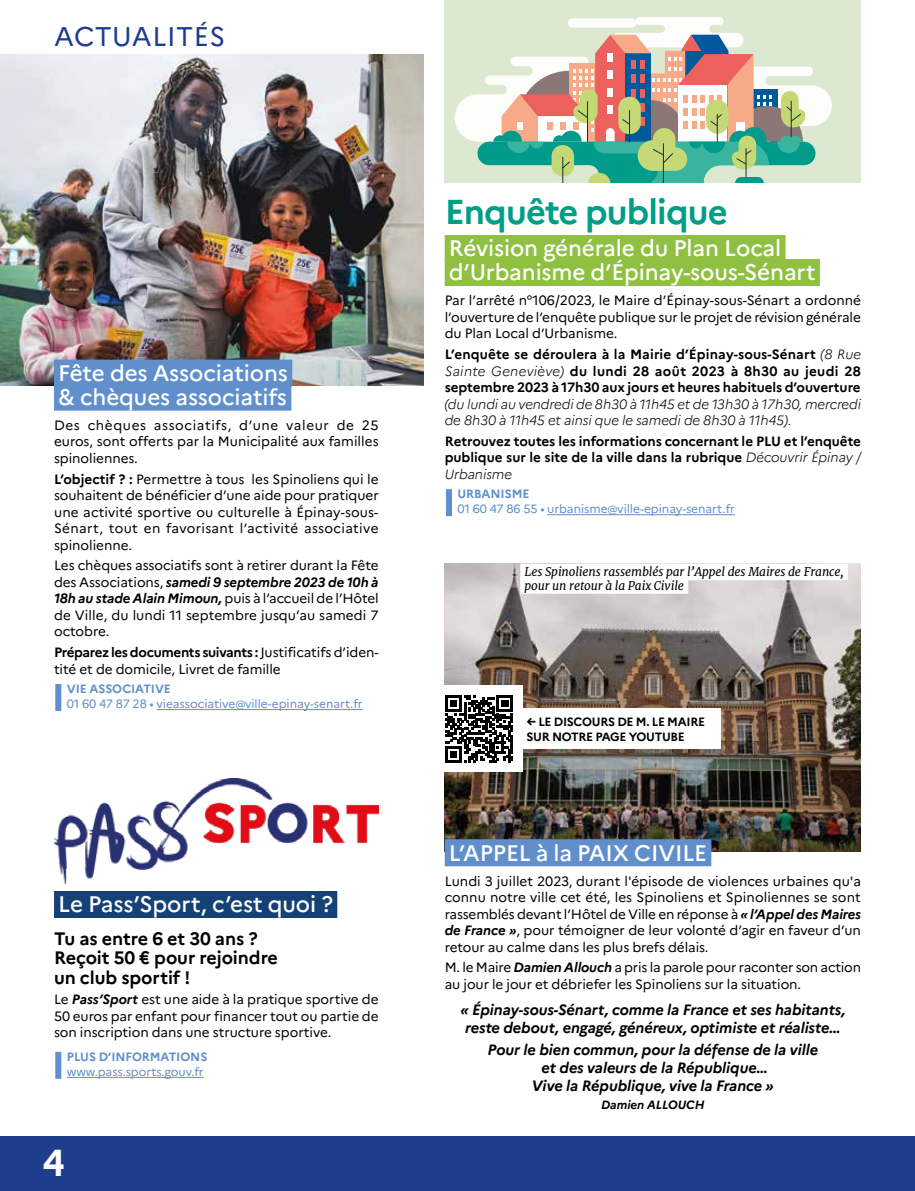
<style>
.page{position:relative;width:915px;height:1191px;background:#fff}
.page>*{position:absolute;margin:0;border:0;box-sizing:border-box;transform-origin:0 0}
.t1{font:700 37.5px "Marianne";color:#fff}
.t2{font:700 34.5px "Marianne";letter-spacing:-.025em;color:#009e86}
.t3{font:27px "Marianne";letter-spacing:.02em;color:#1e3d8d}
.t4{font:500 22.5px/24px "Marianne";letter-spacing:-.005em;color:#fff}
.t5{font:700 18px/19.5px "Marianne";letter-spacing:-.005em;color:#000}
.t6{font:italic 700 15px/18px "Marianne";letter-spacing:-.005em;color:#000;text-align:center}
.t7{font:13.5px/16.5px "Marianne";letter-spacing:-.005em;color:#000;text-align:justify}
.t8{font:700 13.5px/16.5px "Marianne";letter-spacing:-.005em;color:#000;text-align:justify}
.t9{font:italic 300 13.5px/16.5px "Marianne";letter-spacing:-.005em;color:#000}
.t10{font:12px "Marianne";letter-spacing:-.005em;color:#608fcb}
.t11{font:italic 12px/13.5px "Merriweather";letter-spacing:-.01em;color:#000}
.t12{font:700 12px "Marianne";letter-spacing:-.005em;color:#608fcb}
.t13{font:700 12px/14.7px "Marianne";letter-spacing:-.025em;color:#000}
.t14{font:italic 700 12px "Marianne";letter-spacing:-.005em;color:#000}
.s1{font-weight:700}
.s2{font-weight:700;font-style:italic}
.s3{font-weight:300;font-style:italic}
.s4{font-weight:800}
</style>
<div class="page">
<div style="left:0;top:1137px;width:914px;height:54px;background:#1e3d8d"></div>
<img style="left:444px;top:563px;width:416px;height:288px">
<div style="left:520px;top:563px;width:327px;height:17px;background:#fff"></div>
<div style="left:520px;top:577px;width:168px;height:16px;background:#fff"></div>
<img style="left:0;top:54px;width:423px;height:332px">
<div style="left:444px;top:235px;width:341px;height:27px;background:#8fc041"></div>
<div style="left:444px;top:259px;width:375px;height:27px;background:#8fc041"></div>
<div style="left:446px;top:489px;width:6px;height:27px;background:#608fcb"></div>
<hr style="left:547px;top:514px;width:187px;height:1px;background:#608fcb">
<div style="left:444px;top:0;width:416px;height:183px;background:#dce9d0"></div>
<svg style="left:454px;top:17px;width:377px;height:166px"></svg>
<div style="left:54px;top:891px;width:283px;height:27px;background:#144176"></div>
<div style="left:55px;top:1051px;width:6px;height:27px;background:#608fcb"></div>
<hr style="left:67px;top:1077px;width:136px;height:1px;background:#608fcb">
<img style="left:54px;top:778px;width:324px;height:106px">
<div style="left:54px;top:359px;width:238px;height:27px;background:#608fcb"></div>
<div style="left:54px;top:383px;width:237px;height:27px;background:#608fcb"></div>
<div style="left:55px;top:684px;width:6px;height:27px;background:#608fcb"></div>
<hr style="left:156px;top:709px;width:206px;height:1px;background:#608fcb">
<div style="left:444px;top:839px;width:267px;height:27px;background:#608fcb"></div>
<div style="left:436px;top:686px;width:86px;height:86px;background:#fff"></div>
<svg style="left:445px;top:695px;width:67px;height:67px"></svg>
<div style="left:518px;top:708px;width:201px;height:41px;background:#fff"></div>
<h3 class="t3" style="left:54px;top:19px;width:173px">ACTUALITÉS</h3>
<h3 class="t4" style="left:58px;top:361px;width:231px">Fête des Associations &amp; chèques associatifs</h3>
<p class="t7" style="left:54px;top:417px;width:326px">Des chèques associatifs, d’une valeur de 25 euros, sont offerts par la Municipalité aux familles spinoliennes.</p>
<p class="t7" style="left:54px;top:470px;width:326px"><span class="s1">L’objectif ? :</span> Permettre à tous les Spinoliens qui le souhaitent de bénéficier d’une aide pour pratiquer une activité sportive ou culturelle à Épinay-sous-Sénart, tout en favorisant l’activité associative spinolienne.</p>
<p class="t7" style="left:54px;top:557px;width:326px">Les chèques associatifs sont à retirer durant la Fête des Associations, <span class="s2">samedi 9 septembre 2023 de 10h à 18h au stade Alain Mimoun,</span> puis à l’accueil de l’Hôtel de Ville, du lundi 11 septembre jusqu’au samedi 7 octobre.</p>
<p class="t7" style="left:54px;top:644px;width:326px"><span class="s1">Préparez les documents suivants :</span> Justificatifs d’iden&shy;tité et de domicile, Livret de famille</p>
<p class="t12" style="left:67px;top:681px;width:106px">VIE ASSOCIATIVE</p>
<p class="t10" style="left:67px;top:696px;width:297px">01 60 47 87 28 • vieassociative@ville-epinay-senart.fr</p>
<h3 class="t4" style="left:58px;top:892px;width:276px">Le Pass’Sport, c’est quoi ?</h3>
<h3 class="t5" style="left:54px;top:928px;width:225px">Tu as entre 6 et 30 ans ?<br>Reçoit 50 € pour rejoindre un club sportif !</h3>
<p class="t7" style="left:54px;top:991px;width:326px">Le <span class="s2">Pass’Sport</span> est une aide à la pratique sportive de 50 euros par enfant pour financer tout ou partie de son inscription dans une structure sportive.</p>
<p class="t12" style="left:67px;top:1049px;width:142px">PLUS D’INFORMATIONS</p>
<p class="t10" style="left:67px;top:1064px;width:138px">www.pass.sports.gouv.fr</p>
<h1 class="t1" style="left:43px;top:1139px;width:24px">4</h1>
<h2 class="t2" style="left:444px;top:190px;width:284px">Enquête publique</h2>
<h3 class="t4" style="left:449px;top:236px;width:368px">Révision générale du Plan Local d’Urbanisme d’Épinay-sous-Sénart</h3>
<p class="t7" style="left:444px;top:292px;width:417px">Par l’arrêté n°106/2023, le Maire d’Épinay-sous-Sénart a ordonné l’ouverture de l’enquête publique sur le projet de révision générale du Plan Local d’Urbanisme.</p>
<p class="t8" style="left:444px;top:346px;width:417px">L’enquête se déroulera à la Mairie d’Épinay-sous-Sénart <span class="s3">(8 Rue Sainte Geneviève)</span> du lundi 28 août 2023 à 8h30 au jeudi 28 septembre 2023 à 17h30 aux jours et heures habituels d’ouverture</p>
<p class="t9" style="left:444px;top:394px;width:418px">(du lundi au vendredi de 8h30 à 11h45 et de 13h30 à 17h30, mercredi de 8h30 à 11h45 et ainsi que le samedi de 8h30 à 11h45).</p>
<p class="t8" style="left:444px;top:433px;width:418px">Retrouvez toutes les informations concernant le PLU et l’enquête publique sur le site de la ville dans la rubrique <span class="s3">Découvrir Épinay / Urbanisme</span></p>
<p class="t12" style="left:457px;top:486px;width:73px">URBANISME</p>
<p class="t10" style="left:457px;top:501px;width:279px">01 60 47 86 55 • urbanisme@ville-epinay-senart.fr</p>
<p class="t11" style="left:524px;top:565px;width:320px">Les Spinoliens rassemblés par l’Appel des Maires de France, pour un retour à la Paix Civile</p>
<p class="t13" style="left:526px;top:714px;width:180px"><span class="s4">←</span> LE DISCOURS DE M. LE MAIRE<br>SUR NOTRE PAGE YOUTUBE</p>
<h3 class="t4" style="left:449px;top:840px;width:259px">L’APPEL à la PAIX CIVILE</h3>
<p class="t7" style="left:444px;top:872px;width:418px">Lundi 3 juillet 2023, durant l'épisode de violences urbaines qu'a connu notre ville cet été, les Spinoliens et Spinoliennes se sont rassemblés devant l’Hôtel de Ville en réponse à <span class="s2">« l’Appel des Maires de France »</span>, pour témoigner de leur volonté d’agir en faveur d’un retour au calme dans les plus brefs délais.</p>
<p class="t7" style="left:444px;top:959px;width:418px">M. le Maire <span class="s2">Damien Allouch</span> a pris la parole pour raconter son action au jour le jour et débriefer les Spinoliens sur la situation.</p>
<p class="t6" style="left:460px;top:999px;width:386px">« Épinay-sous-Sénart, comme la France et ses habitants, reste debout, engagé, généreux, optimiste et réaliste…</p>
<p class="t6" style="left:487px;top:1039px;width:332px">Pour le bien commun, pour la défense de la ville et des valeurs de la République…<br>Vive la République, vive la France »</p>
<p class="t14" style="left:601px;top:1095px;width:105px">Damien ALLOUCH</p>
</div>
